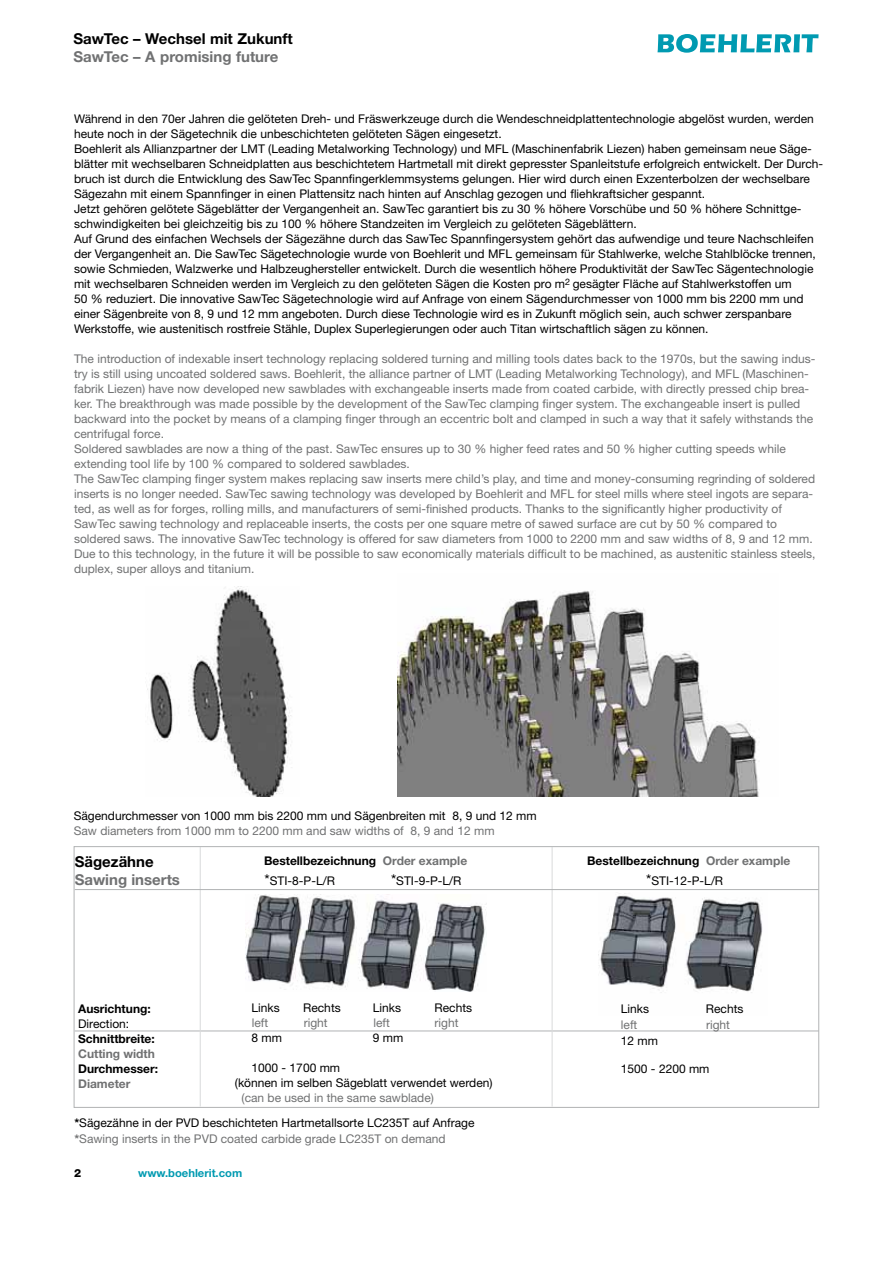
<style>
.page{position:relative;width:893px;height:1263px;background:#fff}
.page>*{position:absolute;margin:0;border:0;box-sizing:border-box;transform-origin:0 0}
.t1{font:700 15px "Helvetica Neue LT Std";color:#707172}
.t2{font:700 15px "Helvetica Neue LT Std";color:#000}
.t3{font:12px/15px "Helvetica Neue LT Std";color:#000}
.t4{font:12px/15px "Helvetica Neue LT Std";color:#707172}
.t5{font:700 12px/19.8px "Helvetica Neue LT Std";color:#000}
.t6{font:700 12px "Helvetica Neue LT Std";color:#707172}
.t7{font:700 11.25px "Helvetica Neue LT Std";color:#009ab1}
.t8{font:800 11.25px "Helvetica Neue LT Std";color:#000}
.s1{color:#707172}
.s2{font-weight:400;font-size:15px}
.s3{font-weight:400}
.s4{font-size:15px}
.s5{font-weight:700}
.s6{font-weight:700;color:#707172}
</style>
<div class="page">
<svg style="left:657px;top:34px;width:162px;height:19px"></svg>
<img style="left:147px;top:587px;width:145px;height:210px">
<img style="left:397px;top:591px;width:362px;height:206px">
<hr style="left:75px;top:1030px;width:744px;height:1px;background:#b1b3b4">
<img style="left:246px;top:895px;width:241px;height:96px">
<img style="left:598px;top:893px;width:165px;height:100px">
<hr style="left:552px;top:847px;width:1px;height:259px;background:#d9dadb">
<hr style="left:200px;top:847px;width:1px;height:259px;background:#d9dadb">
<hr style="left:75px;top:889px;width:744px;height:1px;background:#b1b3b4">
<div style="left:74px;top:846px;width:745px;height:262px;border:1px solid #b1b3b4"></div>
<p class="t2" style="left:73px;top:29px;width:221px">SawTec – Wechsel mit Zukunft</p>
<p class="t1" style="left:73px;top:47px;width:206px">SawTec – A promising future</p>
<p class="t3" style="left:74px;top:111px;width:751px">Während in den 70er Jahren die gelöteten Dreh- und Fräswerkzeuge durch die Wendeschneidplattentechnologie abgelöst wurden, werden heute noch in der Sägetechnik die unbeschichteten gelöteten Sägen eingesetzt.<br>Boehlerit als Allianzpartner der LMT (Leading Metalworking Technology) und MFL (Maschinenfabrik Liezen) haben gemeinsam neue Säge&shy;blätter mit wechselbaren Schneidplatten aus beschichtetem Hartmetall mit direkt gepresster Spanleitstufe erfolgreich entwickelt. Der Durch&shy;bruch ist durch die Entwicklung des SawTec Spannfingerklemmsystems gelungen. Hier wird durch einen Exzenterbolzen der wechselbare Sägezahn mit einem Spannfinger in einen Plattensitz nach hinten auf Anschlag gezogen und fliehkraftsicher gespannt.<br>Jetzt gehören gelötete Sägeblätter der Vergangenheit an. SawTec garantiert bis zu 30 % höhere Vorschübe und 50 % höhere Schnittge&shy;schwindigkeiten bei gleichzeitig bis zu 100 % höhere Standzeiten im Vergleich zu gelöteten Sägeblättern.<br>Auf Grund des einfachen Wechsels der Sägezähne durch das SawTec Spannfingersystem gehört das aufwendige und teure Nachschleifen der Vergangenheit an. Die SawTec Sägetechnologie wurde von Boehlerit und MFL gemeinsam für Stahlwerke, welche Stahlblöcke trennen, sowie Schmieden, Walzwerke und Halbzeughersteller entwickelt. Durch die wesentlich höhere Produktivität der SawTec Sägentechnologie mit wechselbaren Schneiden werden im Vergleich zu den gelöteten Sägen die Kosten pro m<sup>2</sup> gesägter Fläche auf Stahlwerkstoffen um<br>50 % reduziert. Die innovative SawTec Sägetechnologie wird auf Anfrage von einem Sägendurchmesser von 1000 mm bis 2200 mm und einer Sägenbreite von 8, 9 und 12 mm angeboten. Durch diese Technologie wird es in Zukunft möglich sein, auch schwer zerspanbare Werkstoffe, wie austenitisch rostfreie Stähle, Duplex Superlegierungen oder auch Titan wirtschaftlich sägen zu können.</p>
<p class="t4" style="left:74px;top:351px;width:743px">The introduction of indexable insert technology replacing soldered turning and milling tools dates back to the 1970s, but the sawing indus&shy;try is still using uncoated soldered saws. Boehlerit, the alliance partner of LMT (Leading Metalworking Technology), and MFL (Maschinen&shy;fabrik Liezen) have now developed new sawblades with exchangeable inserts made from coated carbide, with directly pressed chip brea&shy;ker. The breakthrough was made possible by the development of the SawTec clamping finger system. The exchangeable insert is pulled backward into the pocket by means of a clamping finger through an eccentric bolt and clamped in such a way that it safely withstands the centrifugal force.<br>Soldered sawblades are now a thing of the past. SawTec ensures up to 30 % higher feed rates and 50 % higher cutting speeds while extending tool life by 100 % compared to soldered sawblades.<br>The SawTec clamping finger system makes replacing saw inserts mere child’s play, and time and money-consuming regrinding of soldered inserts is no longer needed. SawTec sawing technology was developed by Boehlerit and MFL for steel mills where steel ingots are separa&shy;ted, as well as for forges, rolling mills, and manufacturers of semi-finished products. Thanks to the significantly higher productivity of SawTec sawing technology and replaceable inserts, the costs per one square metre of sawed surface are cut by 50 % compared to soldered saws. The innovative SawTec technology is offered for saw diameters from 1000 to 2200 mm and saw widths of 8, 9 and 12 mm.<br>Due to this technology, in the future it will be possible to saw economically materials difficult to be machined, as austenitic stainless steels, duplex, super alloys and titanium.</p>
<p class="t3" style="left:74px;top:808px;width:464px">Sägendurchmesser von 1000 mm bis 2200 mm und Sägenbreiten mit 8, 9 und 12 mm</p>
<p class="t4" style="left:74px;top:823px;width:422px">Saw diameters from 1000 mm to 2200 mm and saw widths of 8, 9 and 12 mm</p>
<p class="t2" style="left:75px;top:852px;width:80px">Sägezähne</p>
<p class="t1" style="left:75px;top:870px;width:107px">Sawing inserts</p>
<p class="t5" style="left:78px;top:998px;width:74px">Ausrichtung:</p>
<p class="t3" style="left:78px;top:1016px;width:53px">Direction:</p>
<p class="t5" style="left:78px;top:1028px;width:78px">Schnittbreite:</p>
<p class="t6" style="left:78px;top:1046px;width:78px">Cutting width</p>
<p class="t5" style="left:78px;top:1058px;width:82px">Durchmesser:</p>
<p class="t6" style="left:78px;top:1076px;width:54px">Diameter</p>
<p class="t5" style="left:587px;top:850px;width:205px">Bestellbezeichnung <span class="s1">Order example</span></p>
<p class="t5" style="left:264px;top:850px;width:205px">Bestellbezeichnung <span class="s1">Order example </span><span class="s2">*</span><span class="s3">STI-8-P-L/R</span></p>
<p class="t3" style="left:391px;top:873px;width:72px"><span class="s4">*</span>STI-9-P-L/R</p>
<p class="t3" style="left:646px;top:873px;width:79px"><span class="s4">*</span>STI-12-P-L/R</p>
<p class="t3" style="left:252px;top:1000px;width:30px">Links</p>
<p class="t3" style="left:303px;top:1000px;width:39px">Rechts</p>
<p class="t3" style="left:373px;top:1000px;width:30px">Links</p>
<p class="t3" style="left:435px;top:1000px;width:39px">Rechts</p>
<p class="t4" style="left:252px;top:1015px;width:18px">left</p>
<p class="t4" style="left:304px;top:1015px;width:26px">right</p>
<p class="t4" style="left:373px;top:1015px;width:18px">left</p>
<p class="t4" style="left:435px;top:1015px;width:25px">right</p>
<p class="t3" style="left:252px;top:1030px;width:32px">8 mm</p>
<p class="t3" style="left:373px;top:1030px;width:32px">9 mm</p>
<p class="t3" style="left:235px;top:1060px;width:259px;text-indent:17px">1000 - 1700 mm<br>(können im selben Sägeblatt verwendet werden)</p>
<p class="t4" style="left:242px;top:1090px;width:194px">(can be used in the same sawblade)</p>
<p class="t3" style="left:621px;top:1001px;width:30px">Links</p>
<p class="t3" style="left:706px;top:1001px;width:39px">Rechts</p>
<p class="t4" style="left:621px;top:1017px;width:18px">left</p>
<p class="t4" style="left:706px;top:1017px;width:25px">right</p>
<p class="t3" style="left:621px;top:1033px;width:39px">12 mm</p>
<p class="t3" style="left:621px;top:1061px;width:90px">1500 - 2200 mm</p>
<p class="t3" style="left:74px;top:1114px;width:402px;line-height:16.5px"><span class="s5">*</span>Sägezähne in der PVD beschichteten Hartmetallsorte LC235T auf Anfrage <span class="s6">*</span><span class="s1">Sawing inserts in the PVD coated carbide grade LC235T on demand</span></p>
<p class="t8" style="left:74px;top:1167px;width:9px">2</p>
<p class="t7" style="left:138px;top:1166px;width:106px">www.boehlerit.com</p>
</div>
